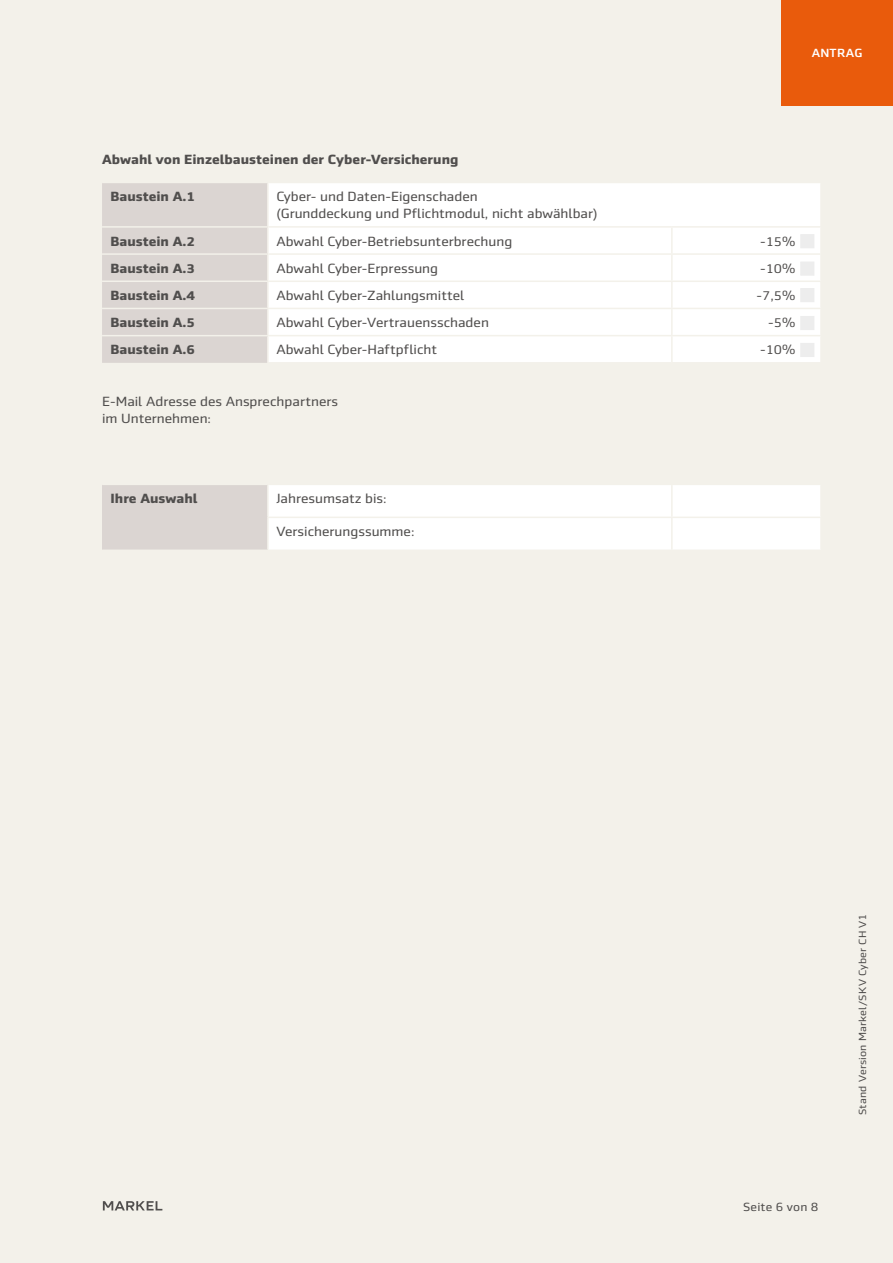
<style>
.page{position:relative;width:893px;height:1263px;background:#f3f1ea}
.page>*{position:absolute;margin:0;border:0;box-sizing:border-box;transform-origin:0 0}
.t1{font:13.5px/17.2px "Markel Sans";color:#504e4d}
.t2{font:700 13.5px "Markel Sans";color:#504e4d}
.t3{font:12px "Markel Sans";letter-spacing:.01em;color:#504e4d}
.t4{font:500 12px "Markel Sans";letter-spacing:.02em;color:#fff}
.t5{font:10.5px "Markel Sans";letter-spacing:.02em;color:#504e4d}
.s1{font-size:12.75px}
</style>
<div class="page">
<svg style="left:103px;top:1201px;width:59px;height:9px"></svg>
<div style="left:781px;top:0;width:112px;height:105px;background:#e95b0c"></div>
<div style="left:102px;top:183px;width:165px;height:180px;background:#dbd5d2"></div>
<div style="left:269px;top:183px;width:551px;height:179px;background:#fff"></div>
<hr style="left:672px;top:226px;width:150px;height:2px;background:#f3f1ea">
<hr style="left:671px;top:228px;width:2px;height:25px;background:#f3f1ea">
<hr style="left:671px;top:255px;width:2px;height:25px;background:#f3f1ea">
<hr style="left:671px;top:282px;width:2px;height:26px;background:#f3f1ea">
<hr style="left:671px;top:309px;width:2px;height:26px;background:#f3f1ea">
<hr style="left:671px;top:336px;width:2px;height:26px;background:#f3f1ea">
<hr style="left:102px;top:226px;width:166px;height:2px;background:#f3f1ea">
<hr style="left:268px;top:226px;width:404px;height:2px;background:#f3f1ea">
<hr style="left:102px;top:253px;width:166px;height:2px;background:#f3f1ea">
<hr style="left:268px;top:253px;width:404px;height:2px;background:#f3f1ea">
<hr style="left:672px;top:253px;width:150px;height:2px;background:#f3f1ea">
<hr style="left:102px;top:280px;width:166px;height:2px;background:#f3f1ea">
<hr style="left:268px;top:280px;width:404px;height:2px;background:#f3f1ea">
<hr style="left:672px;top:280px;width:150px;height:2px;background:#f3f1ea">
<hr style="left:102px;top:308px;width:166px;height:1px;background:#f3f1ea">
<hr style="left:268px;top:308px;width:404px;height:1px;background:#f3f1ea">
<hr style="left:672px;top:308px;width:150px;height:1px;background:#f3f1ea">
<hr style="left:102px;top:335px;width:166px;height:1px;background:#f3f1ea">
<hr style="left:268px;top:335px;width:404px;height:1px;background:#f3f1ea">
<hr style="left:672px;top:335px;width:150px;height:1px;background:#f3f1ea">
<div style="left:102px;top:484px;width:166px;height:66px;background:#dbd5d2"></div>
<div style="left:269px;top:485px;width:551px;height:64px;background:#fff"></div>
<hr style="left:267px;top:485px;width:2px;height:32px;background:#f3f1ea">
<hr style="left:267px;top:518px;width:2px;height:31px;background:#f3f1ea">
<hr style="left:671px;top:485px;width:2px;height:32px;background:#f3f1ea">
<hr style="left:671px;top:518px;width:2px;height:31px;background:#f3f1ea">
<hr style="left:102px;top:484px;width:166px;height:1px;background:#f3f1ea">
<hr style="left:267px;top:517px;width:405px;height:1px;background:#f3f1ea">
<hr style="left:672px;top:517px;width:150px;height:1px;background:#f3f1ea">
<hr style="left:102px;top:549px;width:166px;height:2px;background:#f3f1ea">
<div style="left:800px;top:234px;width:14px;height:14px;background:#ededed"></div>
<div style="left:800px;top:261px;width:14px;height:15px;background:#ededed"></div>
<div style="left:800px;top:288px;width:14px;height:14px;background:#ededed"></div>
<div style="left:800px;top:316px;width:14px;height:14px;background:#ededed"></div>
<div style="left:800px;top:343px;width:14px;height:14px;background:#ededed"></div>
<p class="t4" style="left:812px;top:46px;width:52px">ANTRAG</p>
<p class="t2" style="left:102px;top:152px;width:358px">Abwahl von Einzelbausteinen der Cyber-Versicherung</p>
<p class="t2" style="left:111px;top:189px;width:86px">Baustein A.<span class="s1">1</span></p>
<p class="t1" style="left:276px;top:188px;width:323px">Cyber- und Daten-Eigenschaden<br>(Grunddeckung und Pflichtmodul, nicht abwählbar)</p>
<p class="t2" style="left:111px;top:233px;width:86px">Baustein A.<span class="s1">2</span></p>
<p class="t1" style="left:276px;top:232px;width:237px">Abwahl Cyber-Betriebsunterbrechung</p>
<p class="t1" style="left:760px;top:232px;width:37px">-<span class="s1">15</span>%</p>
<p class="t2" style="left:111px;top:260px;width:86px">Baustein A.<span class="s1">3</span></p>
<p class="t1" style="left:276px;top:260px;width:163px">Abwahl Cyber-Erpressung</p>
<p class="t1" style="left:760px;top:260px;width:37px">-<span class="s1">10</span>%</p>
<p class="t2" style="left:111px;top:287px;width:86px">Baustein A.<span class="s1">4</span></p>
<p class="t1" style="left:276px;top:287px;width:190px">Abwahl Cyber-Zahlungsmittel</p>
<p class="t1" style="left:757px;top:287px;width:40px">-<span class="s1">7</span>,<span class="s1">5</span>%</p>
<p class="t2" style="left:111px;top:315px;width:86px">Baustein A.<span class="s1">5</span></p>
<p class="t1" style="left:276px;top:314px;width:214px">Abwahl Cyber-Vertrauensschaden</p>
<p class="t1" style="left:768px;top:314px;width:29px">-<span class="s1">5</span>%</p>
<p class="t2" style="left:111px;top:342px;width:86px">Baustein A.<span class="s1">6</span></p>
<p class="t1" style="left:276px;top:341px;width:162px">Abwahl Cyber-Haftpflicht</p>
<p class="t1" style="left:760px;top:341px;width:37px">-<span class="s1">10</span>%</p>
<p class="t1" style="left:102px;top:393px;width:238px">E-Mail Adresse des Ansprechpartners im Unternehmen:</p>
<p class="t2" style="left:111px;top:490px;width:88px">Ihre Auswahl</p>
<p class="t1" style="left:276px;top:490px;width:112px">Jahresumsatz bis:</p>
<p class="t1" style="left:276px;top:523px;width:140px">Versicherungssumme:</p>
<p class="t5" style="left:857px;top:1115px;width:202px;rotate:-90deg">Stand Version Markel/SKV Cyber CH V1</p>
<p class="t3" style="left:743px;top:1200px;width:77px">Seite 6 von 8</p>
</div>
